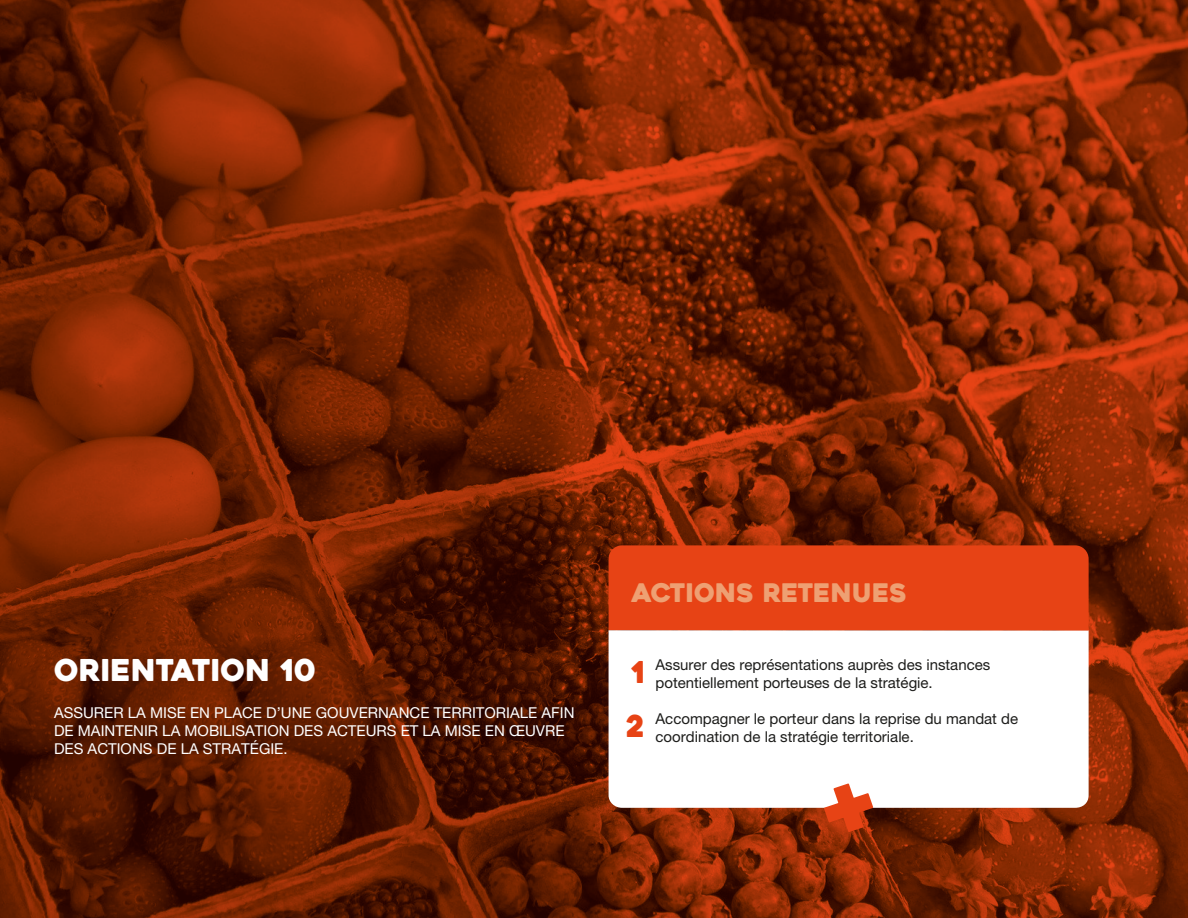
<style>
.page{position:relative;width:1188px;height:918px;background:#fff}
.page>*{position:absolute;margin:0;border:0;box-sizing:border-box;transform-origin:0 0}
.t1{font:30px "Heavitas";color:#fff}
.t2{font:30px/54px "Heavitas";color:#e74315}
.t3{font:25.5px "Heavitas";color:#eea073}
.t4{font:15px/18px "Helvetica Neue LT Pro";color:#1d1d1b}
.t5{font:15px/18px "Helvetica Neue LT Pro";color:#fff}
</style>
<div class="page">
<img style="left:0;top:0;width:722px;height:713px">
<img style="left:722px;top:0;width:466px;height:918px">
<img style="left:0;top:713px;width:724px;height:205px">
<svg style="left:609px;top:630px;width:480px;height:178px"></svg>
<div style="left:609px;top:545px;width:480px;height:85px;background:#e74315"></div>
<svg style="left:824px;top:783px;width:49px;height:49px"></svg>
<h1 class="t1" style="left:54px;top:651px;width:264px">ORIENTATION 10</h1>
<p class="t5" style="left:54px;top:704px;width:522px">ASSURER LA MISE EN PLACE D’UNE GOUVERNANCE TERRITORIALE AFIN<br>DE MAINTENIR LA MOBILISATION DES ACTEURS ET LA MISE EN ŒUVRE<br>DES ACTIONS DE LA STRATÉGIE.</p>
<h2 class="t3" style="left:632px;top:577px;width:277px">ACTIONS RETENUES</h2>
<h1 class="t2" style="left:626px;top:646px;width:21px">1<br>2</h1>
<p class="t4" style="left:656px;top:656px;width:336px">Assurer des représentations auprès des instances potentiellement porteuses de la stratégie.</p>
<p class="t4" style="left:656px;top:710px;width:364px">Accompagner le porteur dans la reprise du mandat de coordination de la stratégie territoriale.</p>
</div>
